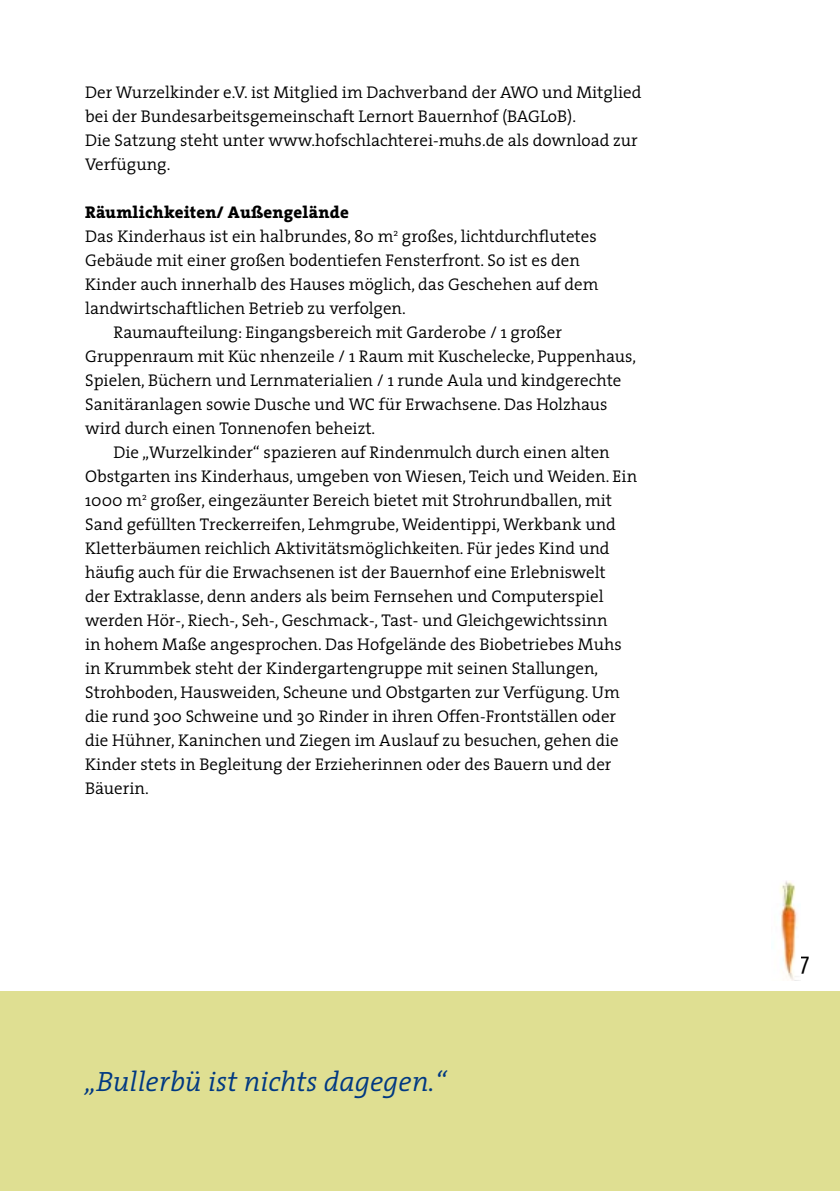
<style>
.page{position:relative;width:840px;height:1191px;background:#fff}
.page>*{position:absolute;margin:0;border:0;box-sizing:border-box;transform-origin:0 0}
.t1{font:italic 300 28px "The Serif";color:#003882}
.t2{font:300 24px "The Serif";color:#000}
.t3{font:300 17px/24px "The Serif";color:#000}
.t4{font:800 17px "The Serif";letter-spacing:.01em;color:#000}
</style>
<div class="page">
<div style="left:0;top:991px;width:839px;height:200px;background:#dfdf92"></div>
<img style="left:780px;top:881px;width:18px;height:99px">
<p class="t3" style="left:85px;top:79px;width:557px">Der Wurzelkinder e.V. ist Mitglied im Dachverband der AWO und Mitglied bei der Bundesarbeitsgemeinschaft Lernort Bauernhof (BAGLoB).<br>Die Satzung steht unter www.hofschlachterei-muhs.de als download zur Verfügung.</p>
<p class="t4" style="left:85px;top:197px;width:265px">Räumlichkeiten/ Außengelände</p>
<p class="t3" style="left:85px;top:223px;width:513px">Das Kinderhaus ist ein halbrundes, 80 m<sup>2</sup> großes, lichtdurchflutetes</p>
<p class="t3" style="left:85px;top:247px;width:496px">Gebäude mit einer großen bodentiefen Fensterfront. So ist es den</p>
<p class="t3" style="left:85px;top:271px;width:514px">Kinder auch innerhalb des Hauses möglich, das Geschehen auf dem</p>
<p class="t3" style="left:85px;top:295px;width:322px">landwirtschaftlichen Betrieb zu verfolgen.</p>
<p class="t3" style="left:113px;top:319px;width:449px">Raumaufteilung: Eingangsbereich mit Garderobe / 1 großer</p>
<p class="t3" style="left:85px;top:343px;width:552px">Gruppenraum mit Küc nhenzeile / 1 Raum mit Kuschelecke, Puppenhaus,</p>
<p class="t3" style="left:85px;top:367px;width:537px">Spielen, Büchern und Lernmaterialien / 1 runde Aula und kindgerechte</p>
<p class="t3" style="left:85px;top:391px;width:523px">Sanitäranlagen sowie Dusche und WC für Erwachsene. Das Holzhaus</p>
<p class="t3" style="left:85px;top:415px;width:291px">wird durch einen Tonnenofen beheizt.</p>
<p class="t3" style="left:113px;top:439px;width:497px">Die „Wurzelkinder“ spazieren auf Rindenmulch durch einen alten</p>
<p class="t3" style="left:85px;top:463px;width:553px">Obstgarten ins Kinderhaus, umgeben von Wiesen, Teich und Weiden. Ein</p>
<p class="t3" style="left:85px;top:487px;width:528px">1000 m<sup>2</sup> großer, eingezäunter Bereich bietet mit Strohrundballen, mit</p>
<p class="t3" style="left:85px;top:511px;width:532px">Sand gefüllten Treckerreifen, Lehmgrube, Weidentippi, Werkbank und</p>
<p class="t3" style="left:85px;top:535px;width:525px">Kletterbäumen reichlich Aktivitätsmöglichkeiten. Für jedes Kind und</p>
<p class="t3" style="left:85px;top:559px;width:522px">häufig auch für die Erwachsenen ist der Bauernhof eine Erlebniswelt</p>
<p class="t3" style="left:85px;top:583px;width:520px">der Extraklasse, denn anders als beim Fernsehen und Computerspiel</p>
<p class="t3" style="left:85px;top:607px;width:523px">werden Hör-, Riech-, Seh-, Geschmack-, Tast- und Gleichgewichtssinn</p>
<p class="t3" style="left:85px;top:631px;width:538px">in hohem Maße angesprochen. Das Hofgelände des Biobetriebes Muhs</p>
<p class="t3" style="left:85px;top:655px;width:514px">in Krummbek steht der Kindergartengruppe mit seinen Stallungen,</p>
<p class="t3" style="left:85px;top:679px;width:536px">Strohboden, Hausweiden, Scheune und Obstgarten zur Verfügung. Um</p>
<p class="t3" style="left:85px;top:703px;width:532px">die rund 300 Schweine und 30 Rinder in ihren Offen-Frontställen oder</p>
<p class="t3" style="left:85px;top:727px;width:535px">die Hühner, Kaninchen und Ziegen im Auslauf zu besuchen, gehen die</p>
<p class="t3" style="left:85px;top:751px;width:527px">Kinder stets in Begleitung der Erzieherinnen oder des Bauern und der</p>
<p class="t3" style="left:85px;top:775px;width:65px">Bäuerin.</p>
<h1 class="t1" style="left:85px;top:1058px;width:362px">„Bullerbü ist nichts dagegen.“</h1>
<h2 class="t2" style="left:798px;top:941px;width:13px">7</h2>
</div>
